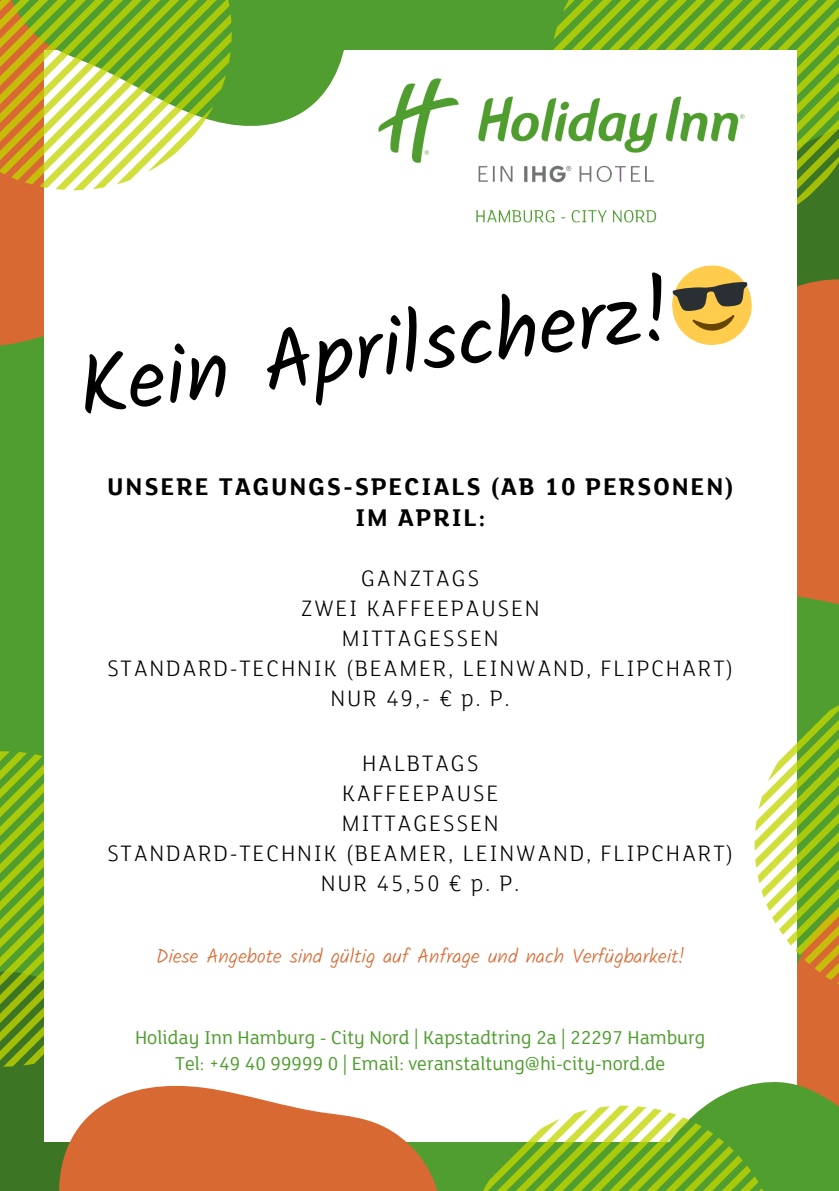
<style>
.page{position:relative;width:839px;height:1191px;background:#fff}
.page>*{position:absolute;margin:0;border:0;box-sizing:border-box;transform-origin:0 0}
.t1{font:84px "Kalam";color:#000}
.t2{font:700 26px/31.6px "FS Lola Web";letter-spacing:.075em;color:#000;text-align:center}
.t3{font:300 24px/30px "FS Lola Web";letter-spacing:.075em;color:#000;text-align:center}
.t4{font:20px/26.6px "FS Lola Web";color:#509e30;text-align:center}
.t5{font:300 20px "Kalam";color:#d96932}
</style>
<div class="page">
<div style="left:0;top:0;width:838px;height:1191px;background:#509e30"></div>
<div style="left:0;top:1067px;width:29px;height:124px;background:#3c7624"></div>
<svg style="left:0;top:751px;width:44px;height:316px"></svg>
<svg style="left:796px;top:235px;width:42px;height:452px;fill:#d96932"></svg>
<svg style="left:553px;top:0;width:285px;height:233px"></svg>
<div style="left:0;top:190px;width:44px;height:156px;background:#d96932"></div>
<div style="left:44px;top:50px;width:752px;height:1092px;background:#fff"></div>
<svg style="left:232px;top:50px;width:112px;height:76px;fill:#509e30"></svg>
<svg style="left:0;top:0;width:232px;height:190px"></svg>
<svg style="left:29px;top:1018px;width:409px;height:173px"></svg>
<svg style="left:483px;top:687px;width:355px;height:504px"></svg>
<img style="left:378px;top:78px;width:367px;height:145px">
<svg style="left:672px;top:265px;width:80px;height:80px"></svg>
<h1 class="t1" style="left:72px;top:336px;width:600px;rotate:-7deg">Kein Aprilscherz!</h1>
<p class="t2" style="left:107px;top:471px;width:628px">UNSERE TAGUNGS-SPECIALS (AB 10 PERSONEN)<br>IM APRIL:</p>
<p class="t3" style="left:107px;top:564px;width:628px">GANZTAGS<br>ZWEI KAFFEEPAUSEN<br>MITTAGESSEN<br>STANDARD-TECHNIK (BEAMER, LEINWAND, FLIPCHART)<br>NUR 49,- € p. P.</p>
<p class="t3" style="left:107px;top:749px;width:628px">HALBTAGS<br>KAFFEEPAUSE<br>MITTAGESSEN<br>STANDARD-TECHNIK (BEAMER, LEINWAND, FLIPCHART)<br>NUR 45,50 € p. P.</p>
<p class="t5" style="left:156px;top:944px;width:530px">Diese Angebote sind gültig auf Anfrage und nach Verfügbarkeit!</p>
<p class="t4" style="left:135px;top:1025px;width:571px">Holiday Inn Hamburg - City Nord | Kapstadtring 2a | 22297 Hamburg<br>Tel: +49 40 99999 0 | Email: veranstaltung@hi-city-nord.de</p>
</div>
